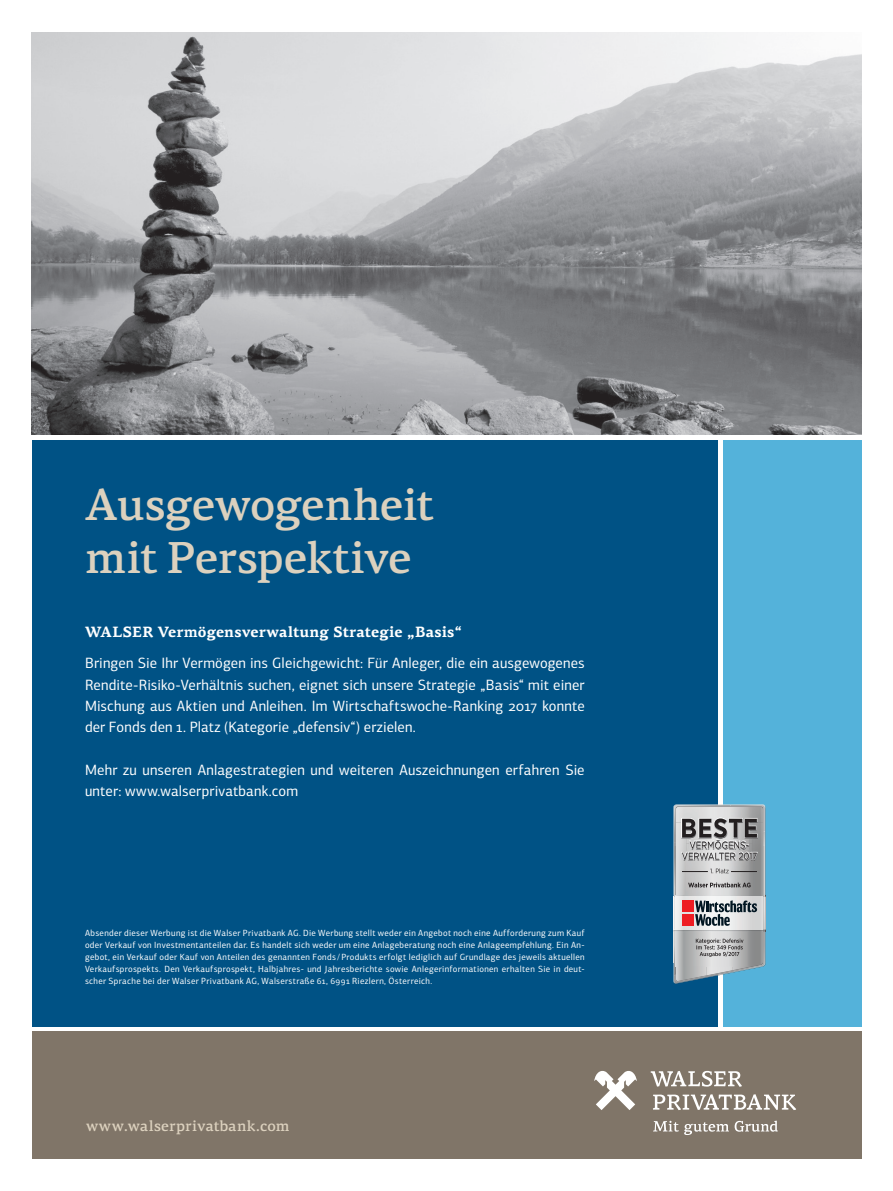
<style>
.page{position:relative;width:893px;height:1191px;background:#fff}
.page>*{position:absolute;margin:0;border:0;box-sizing:border-box;transform-origin:0 0}
.t1{font:500 45px/53.1px "PF Centro Serif Pro";letter-spacing:-.01em;color:#dcd1be}
.t2{font:15px/21.3px "PF Centro Sans Pro";letter-spacing:.01em;color:#fff;text-align:justify}
.t3{font:700 15px "PF Centro Serif Pro";letter-spacing:.005em;color:#fff}
.t4{font:500 15px "PF Centro Serif Pro";letter-spacing:.02em;color:#dcd1be}
.t5{font:9px/12px "PF Centro Sans Pro";letter-spacing:.04em;color:#fff;text-align:justify}
</style>
<div class="page">
<div style="left:32px;top:440px;width:686px;height:586px;background:#005285"></div>
<div style="left:723px;top:440px;width:138px;height:586px;background:#54b2da"></div>
<img style="left:32px;top:33px;width:829px;height:402px">
<div style="left:32px;top:1031px;width:829px;height:128px;background:#807568"></div>
<svg style="left:594px;top:1071px;width:43px;height:39px"></svg>
<svg style="left:651px;top:1071px;width:91px;height:15px"></svg>
<svg style="left:653px;top:1094px;width:143px;height:16px"></svg>
<svg style="left:653px;top:1120px;width:76px;height:15px"></svg>
<svg style="left:735px;top:1120px;width:43px;height:11px"></svg>
<svg style="left:673px;top:804px;width:93px;height:179px;background:#aaacaf"></svg>
<h1 class="t1" style="left:85px;top:477px;width:350px">Ausgewogenheit mit Perspektive</h1>
<h2 class="t3" style="left:85px;top:622px;width:378px">WALSER Vermögensverwaltung Strategie „Basis“</h2>
<p class="t2" style="left:85px;top:654px;width:501px">Bringen Sie Ihr Vermögen ins Gleichgewicht: Für Anleger, die ein ausgewogenes Rendite-Risiko-Verhältnis suchen, eignet sich unsere Strategie „Basis“ mit einer Mischung aus Aktien und Anleihen. Im Wirtschaftswoche-Ranking 2017 konnte der Fonds den 1. Platz (Kategorie „defensiv“) erzielen.</p>
<h2 class="t2" style="left:85px;top:760px;width:501px">Mehr zu unseren Anlagestrategien und weiteren Auszeichnungen erfahren Sie unter: www.walserprivatbank.com</h2>
<p class="t5" style="left:85px;top:927px;width:501px">Absender dieser Werbung ist die Walser Privatbank AG. Die Werbung stellt weder ein Angebot noch eine Aufforderung zum Kauf oder Verkauf von Investmentanteilen dar. Es handelt sich weder um eine Anlageberatung noch eine Anlageempfehlung. Ein An&shy;gebot, ein Verkauf oder Kauf von Anteilen des genannten Fonds / Produkts erfolgt lediglich auf Grundlage des jeweils aktuellen Verkaufsprospekts. Den Verkaufsprospekt, Halbjahres- und Jahresberichte sowie Anlegerinformationen erhalten Sie in deut&shy;scher Sprache bei der Walser Privatbank AG, Walserstraße 61, 6991 Riezlern, Österreich.</p>
<h2 class="t4" style="left:86px;top:1117px;width:205px">www.walserprivatbank.com</h2>
</div>
